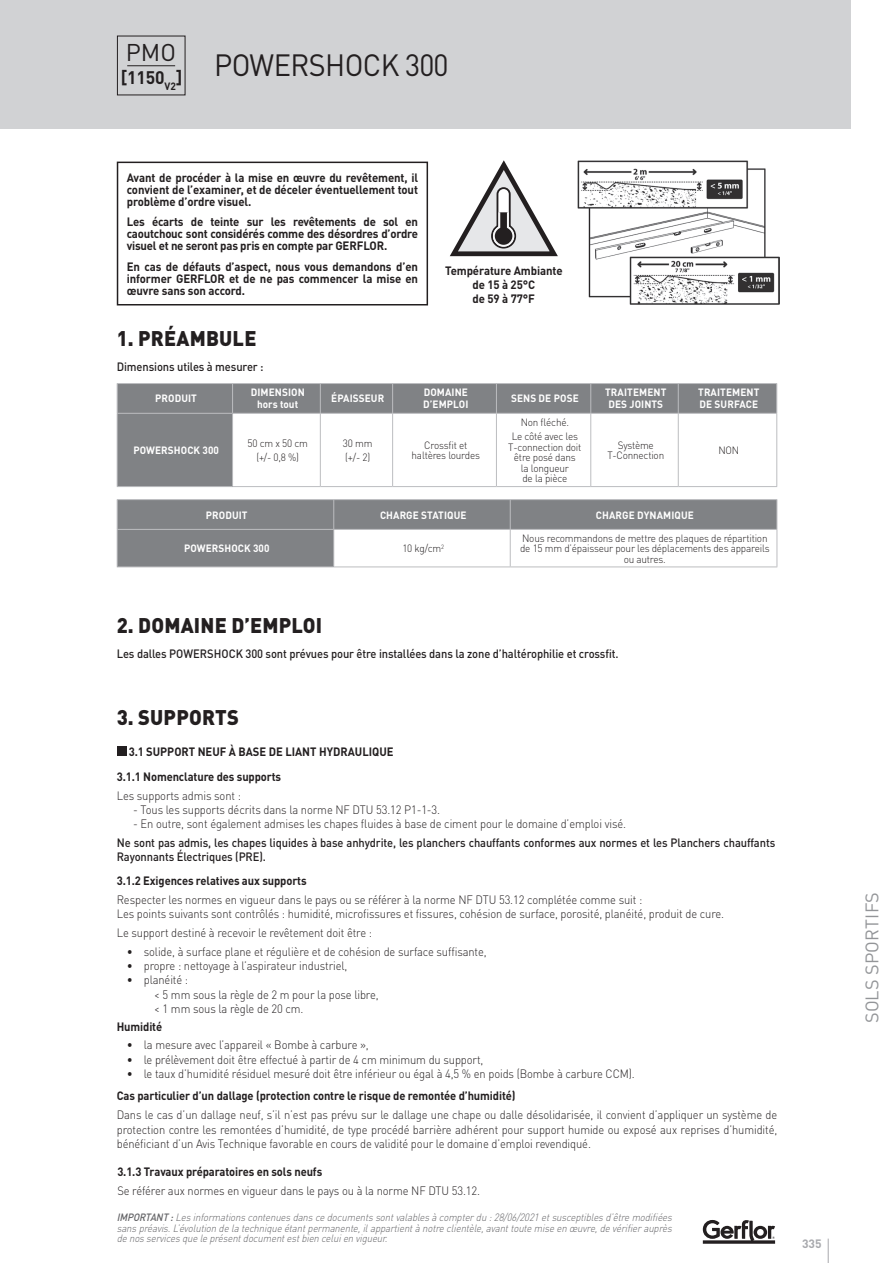
<style>
.page{position:relative;width:893px;height:1263px;background:#fff}
.page>*{position:absolute;margin:0;border:0;box-sizing:border-box;transform-origin:0 0}
.t1{font:30.45px "DIN Pro";letter-spacing:-.02em;color:#231f20;scale:.95 1}
.t2{font:24px "DIN Pro";color:#231f20}
.t3{font:900 21px "DIN Pro";letter-spacing:.01em;color:#231f20;scale:.95 1}
.t4{font:18px "DIN Pro";letter-spacing:.01em;color:#939598}
.t5{font:700 18px "DIN Pro";color:#231f20}
.t6{font:300 12px/14.4px "DIN Pro";letter-spacing:-.01em;color:#231f20;scale:.93 1}
.t7{font:700 12px/12px "DIN Pro";letter-spacing:-.01em;color:#231f20;text-align:justify;scale:.95 1}
.t8{font:500 12px/14.4px "DIN Pro";letter-spacing:-.01em;color:#231f20;scale:.93 1}
.t9{font:700 12px/25px "DIN Pro";letter-spacing:-.01em;color:#231f20;scale:.93 1}
.t10{font:700 12px "DIN Pro";color:#a8a9ad}
.t11{font:italic 300 10.5px/10.5px "DIN Pro";color:#636366;text-align:justify;scale:.91 1}
.t12{font:300 10.5px/10.5px "DIN Pro";letter-spacing:-.02em;color:#231f20;text-align:center;scale:.95 1}
.t13{font:700 10.5px/12px "DIN Pro";letter-spacing:.01em;color:#fff;text-align:center;scale:.95 1}
.s1{font-weight:500}
</style>
<div class="page">
<svg style="left:828px;top:1238px;width:1px;height:25px"></svg>
<div style="left:0;top:0;width:850px;height:129px;background:#d1d2d4"></div>
<hr style="left:127px;top:65px;width:48px;height:1px;background:#231f20">
<div style="left:117px;top:746px;width:9px;height:10px;background:#231f20"></div>
<div style="left:117px;top:413px;width:116px;height:74px;background:#808285"></div>
<hr style="left:117px;top:413px;width:116px;height:1px;background:#bcbdc0">
<hr style="left:117px;top:414px;width:1px;height:72px;background:#bcbdc0">
<hr style="left:117px;top:486px;width:116px;height:1px;background:#bcbdc0">
<hr style="left:233px;top:413px;width:87px;height:1px;background:#bcbdc0">
<hr style="left:232px;top:414px;width:1px;height:72px;background:#bcbdc0">
<hr style="left:320px;top:413px;width:73px;height:1px;background:#bcbdc0">
<hr style="left:320px;top:414px;width:1px;height:72px;background:#bcbdc0">
<hr style="left:393px;top:413px;width:103px;height:1px;background:#bcbdc0">
<hr style="left:392px;top:414px;width:1px;height:72px;background:#bcbdc0">
<hr style="left:496px;top:413px;width:95px;height:1px;background:#bcbdc0">
<hr style="left:496px;top:414px;width:1px;height:72px;background:#bcbdc0">
<hr style="left:591px;top:413px;width:87px;height:1px;background:#bcbdc0">
<hr style="left:590px;top:414px;width:1px;height:72px;background:#bcbdc0">
<hr style="left:678px;top:413px;width:99px;height:1px;background:#bcbdc0">
<hr style="left:678px;top:414px;width:1px;height:72px;background:#bcbdc0">
<hr style="left:776px;top:414px;width:1px;height:72px;background:#bcbdc0">
<hr style="left:233px;top:486px;width:87px;height:1px;background:#bcbdc0">
<hr style="left:320px;top:486px;width:73px;height:1px;background:#bcbdc0">
<hr style="left:393px;top:486px;width:103px;height:1px;background:#bcbdc0">
<hr style="left:496px;top:486px;width:95px;height:1px;background:#bcbdc0">
<hr style="left:591px;top:486px;width:87px;height:1px;background:#bcbdc0">
<hr style="left:678px;top:486px;width:99px;height:1px;background:#bcbdc0">
<svg style="left:117px;top:383px;width:660px;height:30px;background:#828487"></svg>
<div style="left:117px;top:529px;width:217px;height:38px;background:#808285"></div>
<hr style="left:117px;top:529px;width:217px;height:1px;background:#bcbdc0">
<hr style="left:117px;top:530px;width:1px;height:36px;background:#bcbdc0">
<hr style="left:117px;top:566px;width:217px;height:1px;background:#bcbdc0">
<hr style="left:334px;top:529px;width:176px;height:1px;background:#bcbdc0">
<hr style="left:333px;top:530px;width:1px;height:36px;background:#bcbdc0">
<hr style="left:510px;top:529px;width:267px;height:1px;background:#bcbdc0">
<hr style="left:510px;top:530px;width:1px;height:36px;background:#bcbdc0">
<hr style="left:777px;top:530px;width:1px;height:36px;background:#bcbdc0">
<hr style="left:334px;top:566px;width:176px;height:1px;background:#bcbdc0">
<hr style="left:510px;top:566px;width:267px;height:1px;background:#bcbdc0">
<hr style="left:117px;top:499px;width:217px;height:1px;background:#bcbdc0">
<hr style="left:334px;top:499px;width:176px;height:1px;background:#bcbdc0">
<hr style="left:510px;top:499px;width:267px;height:1px;background:#bcbdc0">
<div style="left:117px;top:500px;width:661px;height:29px;background:#808285"></div>
<div style="left:117px;top:162px;width:311px;height:143px;border:2px solid #231f20"></div>
<svg style="left:450px;top:160px;width:108px;height:96px"></svg>
<img style="left:577px;top:160px;width:202px;height:144px">
<svg style="left:703px;top:1220px;width:72px;height:24px"></svg>
<h2 class="t2" style="left:126px;top:36px;width:52px">PMO</h2>
<h3 class="t5" style="left:121px;top:66px;width:63px">[1150<sub>V2</sub>]</h3>
<h1 class="t1" style="left:214px;top:45px;width:248px">POWERSHOCK 300</h1>
<p class="t7" style="left:127px;top:171px;width:308px">Avant de procéder à la mise en œuvre du revêtement, il convient de l’examiner, et de déceler éventuellement tout problème d’ordre visuel.</p>
<p class="t7" style="left:127px;top:215px;width:308px">Les écarts de teinte sur les revêtements de sol en caoutchouc sont considérés comme des désordres d’ordre visuel et ne seront pas pris en compte par GERFLOR.</p>
<p class="t7" style="left:127px;top:260px;width:308px">En cas de défauts d’aspect, nous vous demandons d’en informer GERFLOR et de ne pas commencer la mise en œuvre sans son accord.</p>
<p class="t7" style="left:445px;top:262px;width:125px;line-height:14.4px;text-align:center">Température Ambiante de 15 à 25°C<br>de 59 à 77°F</p>
<h3 class="t3" style="left:117px;top:324px;width:149px">1. PRÉAMBULE</h3>
<p class="t8" style="left:117px;top:359px;width:159px">Dimensions utiles à mesurer :</p>
<p class="t13" style="left:155px;top:392px;width:45px">PRODUIT</p>
<p class="t13" style="left:251px;top:386px;width:58px">DIMENSION hors tout</p>
<p class="t13" style="left:331px;top:392px;width:57px">ÉPAISSEUR</p>
<p class="t13" style="left:423px;top:386px;width:49px;text-align:left">DOMAINE<br>D’EMPLOI</p>
<p class="t13" style="left:511px;top:392px;width:73px">SENS DE POSE</p>
<p class="t13" style="left:605px;top:386px;width:66px">TRAITEMENT<br>DES JOINTS</p>
<p class="t13" style="left:698px;top:386px;width:66px;text-align:left">TRAITEMENT<br>DE SURFACE</p>
<p class="t13" style="left:133px;top:444px;width:91px">POWERSHOCK 300</p>
<p class="t12" style="left:248px;top:436px;width:65px;line-height:13.5px">50 cm x 50 cm (+/- 0,8 %)</p>
<p class="t12" style="left:343px;top:436px;width:33px;line-height:13.5px;text-align:left">30 mm (+/- 2)</p>
<p class="t12" style="left:412px;top:439px;width:73px">Crossfit et haltères lourdes</p>
<p class="t12" style="left:512px;top:414px;width:71px;line-height:14.7px">Non fléché.<br>Le côté avec les</p>
<p class="t12" style="left:508px;top:441px;width:78px">T-connection doit être posé dans<br>la longueur<br>de la pièce</p>
<p class="t12" style="left:607px;top:439px;width:61px">Système<br>T-Connection</p>
<p class="t12" style="left:718px;top:444px;width:23px">NON</p>
<p class="t13" style="left:206px;top:508px;width:45px">PRODUIT</p>
<p class="t13" style="left:380px;top:508px;width:93px">CHARGE STATIQUE</p>
<p class="t13" style="left:596px;top:508px;width:105px">CHARGE DYNAMIQUE</p>
<p class="t13" style="left:184px;top:542px;width:91px">POWERSHOCK 300</p>
<p class="t12" style="left:402px;top:543px;width:46px">10 kg/cm<sup>2</sup></p>
<p class="t12" style="left:520px;top:532px;width:264px">Nous recommandons de mettre des plaques de répartition de 15 mm d’épaisseur pour les déplacements des appareils ou autres.</p>
<h3 class="t3" style="left:117px;top:611px;width:218px">2. DOMAINE D’EMPLOI</h3>
<p class="t8" style="left:117px;top:646px;width:541px">Les dalles POWERSHOCK 300 sont prévues pour être installées dans la zone d’haltérophilie et crossfit.</p>
<h3 class="t3" style="left:117px;top:703px;width:130px">3. SUPPORTS</h3>
<p class="t9" style="left:117px;top:738px;width:299px;text-indent:12px">3.1 SUPPORT NEUF À BASE DE LIANT HYDRAULIQUE<br>3.1.1 Nomenclature des supports</p>
<p class="t6" style="left:117px;top:787px;width:135px">Les supports admis sont :</p>
<p class="t6" style="left:133px;top:802px;width:331px">- Tous les supports décrits dans la norme NF DTU 53.12 P1-1-3.</p>
<p class="t6" style="left:133px;top:816px;width:531px">- En outre, sont également admises les chapes fluides à base de ciment pour le domaine d’emploi visé.</p>
<p class="t8" style="left:117px;top:835px;width:710px">Ne sont pas admis, les chapes liquides à base anhydrite, les planchers chauffants conformes aux normes et les Planchers chauffants<br>Rayonnants Électriques (PRE).</p>
<p class="t9" style="left:117px;top:868px;width:206px">3.1.2 Exigences relatives aux supports</p>
<p class="t6" style="left:117px;top:892px;width:655px">Respecter les normes en vigueur dans le pays ou se référer à la norme NF DTU 53.12 complétée comme suit :<br>Les points suivants sont contrôlés : humidité, microfissures et fissures, cohésion de surface, porosité, planéité, produit de cure.</p>
<p class="t6" style="left:117px;top:925px;width:276px">Le support destiné à recevoir le revêtement doit être :</p>
<p class="t6" style="left:127px;top:944px;width:389px">• solide, à surface plane et régulière et de cohésion de surface suffisante,</p>
<p class="t6" style="left:127px;top:958px;width:239px">• propre : nettoyage à l’aspirateur industriel,</p>
<p class="t6" style="left:154px;top:972px;width:243px;text-indent:-28px">• planéité :<br>&lt; 5 mm sous la règle de 2 m pour la pose libre, &lt; 1 mm sous la règle de 20 cm.</p>
<p class="t9" style="left:117px;top:1013px;width:50px">Humidité</p>
<p class="t6" style="left:127px;top:1037px;width:262px">• la mesure avec l’appareil « Bombe à carbure »,</p>
<p class="t6" style="left:127px;top:1052px;width:385px">• le prélèvement doit être effectué à partir de 4 cm minimum du support,</p>
<p class="t6" style="left:127px;top:1066px;width:548px">• le taux d’humidité résiduel mesuré doit être inférieur ou égal à 4,5 % en poids (Bombe à carbure CCM).</p>
<p class="t9" style="left:117px;top:1083px;width:430px">Cas particulier d’un dallage (protection contre le risque de remontée d’humidité)</p>
<p class="t6" style="left:117px;top:1107px;width:712px;text-align:justify">Dans le cas d’un dallage neuf, s’il n’est pas prévu sur le dallage une chape ou dalle désolidarisée, il convient d’appliquer un système de protection contre les remontées d’humidité, de type procédé barrière adhérent pour support humide ou exposé aux reprises d’humidité, bénéficiant d’un Avis Technique favorable en cours de validité pour le domaine d’emploi revendiqué.</p>
<p class="t9" style="left:117px;top:1159px;width:222px">3.1.3 Travaux préparatoires en sols neufs</p>
<p class="t6" style="left:117px;top:1183px;width:392px">Se référer aux normes en vigueur dans le pays ou à la norme NF DTU 53.12.</p>
<p class="t11" style="left:117px;top:1211px;width:615px"><span class="s1">IMPORTANT:</span> Lesinformationscontenuesdanscedocumentssontvalablesàcompterdu:28/06/2021etsusceptiblesd’êtremodifiées sanspréavis.L’évolutiondelatechniqueétantpermanente,ilappartientànotreclientèle,avanttoutemiseenœuvre,devérifierauprès denosservicesqueleprésentdocumentestbienceluienvigueur.</p>
<p class="t10" style="left:802px;top:1235px;width:21px">335</p>
<h3 class="t4" style="left:860px;top:1023px;width:132px;rotate:-90deg">SOLS SPORTIFS</h3>
</div>
